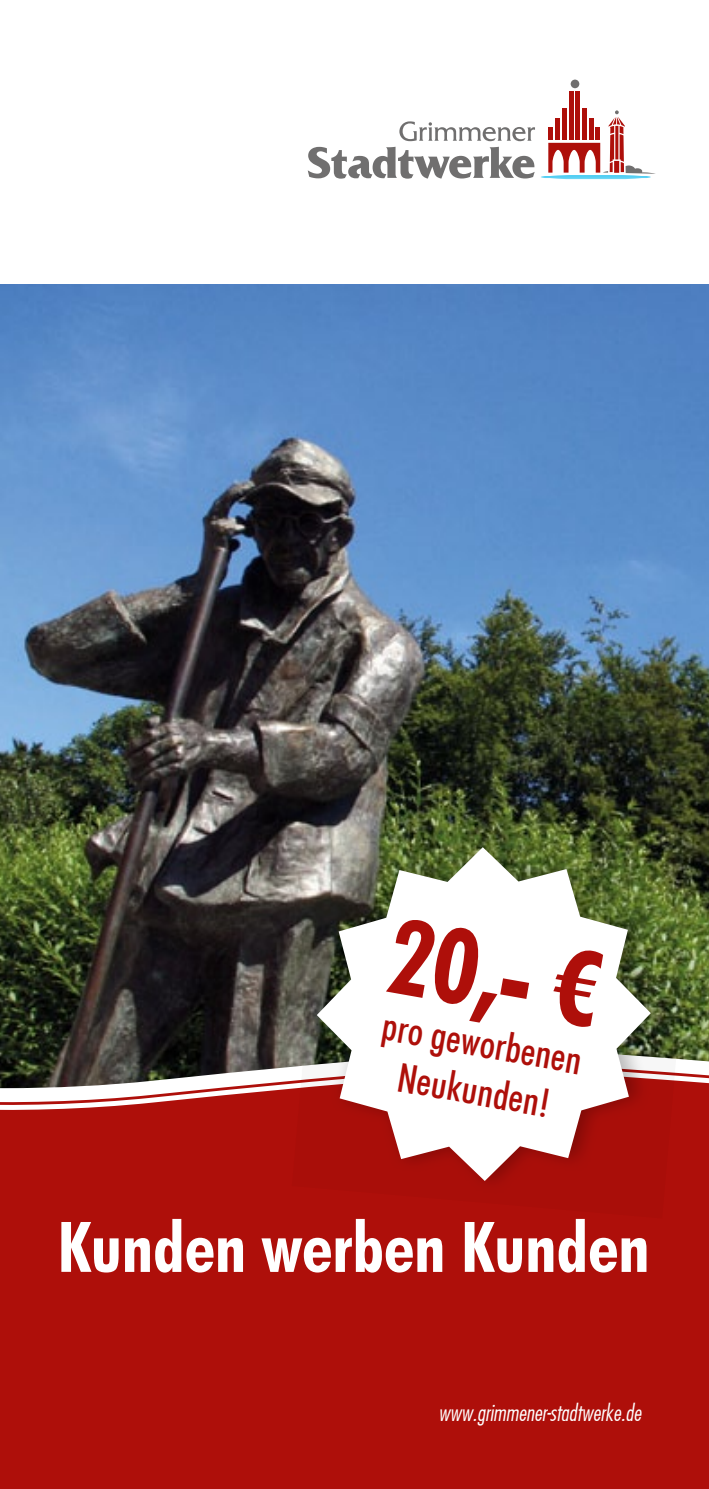
<style>
.page{position:relative;width:709px;height:1489px;background:#fff}
.page>*{position:absolute;margin:0;border:0;box-sizing:border-box;transform-origin:0 0}
.t1{font:700 condensed 105px "Futura BT";color:#ae0f0a}
.t2{font:700 condensed 70px "Futura BT";color:#fff}
.t3{font:500 condensed 40px/48px "Futura BT";color:#ae0f0a;text-align:center}
.t4{font:22.5px "Futura Lt Cn BT Italic";color:#fff}
</style>
<div class="page">
<img style="left:0;top:284px;width:709px;height:767px">
<div style="left:0;top:1111px;width:709px;height:377px;background:#ae0f0a"></div>
<svg style="left:0;top:1053px;width:709px;height:58px"></svg>
<hr style="left:569px;top:91px;width:4px;height:48px;background:#ae0f0a">
<div style="left:575px;top:91px;width:5px;height:48px;background:#ae0f0a"></div>
<hr style="left:562px;top:108px;width:4px;height:31px;background:#ae0f0a">
<hr style="left:582px;top:108px;width:4px;height:31px;background:#ae0f0a">
<div style="left:570px;top:80px;width:9px;height:8px;background:#706f6f;border-radius:50%"></div>
<svg style="left:308px;top:110px;width:348px;height:69px"></svg>
<img style="left:291px;top:815px;width:404px;height:403px">
<svg style="left:317px;top:847px;width:334px;height:333px"></svg>
<h1 class="t1" style="left:400px;top:891px;width:215px;rotate:10deg">20,- €</h1>
<h3 class="t3" style="left:387px;top:1001px;width:204px;rotate:10deg">pro geworbenen<br>Neukunden!</h3>
<h2 class="t2" style="left:57px;top:1204px;width:593px">Kunden werben Kunden</h2>
<p class="t4" style="left:438px;top:1398px;width:204px">www.grimmener-stadtwerke.de</p>
</div>
